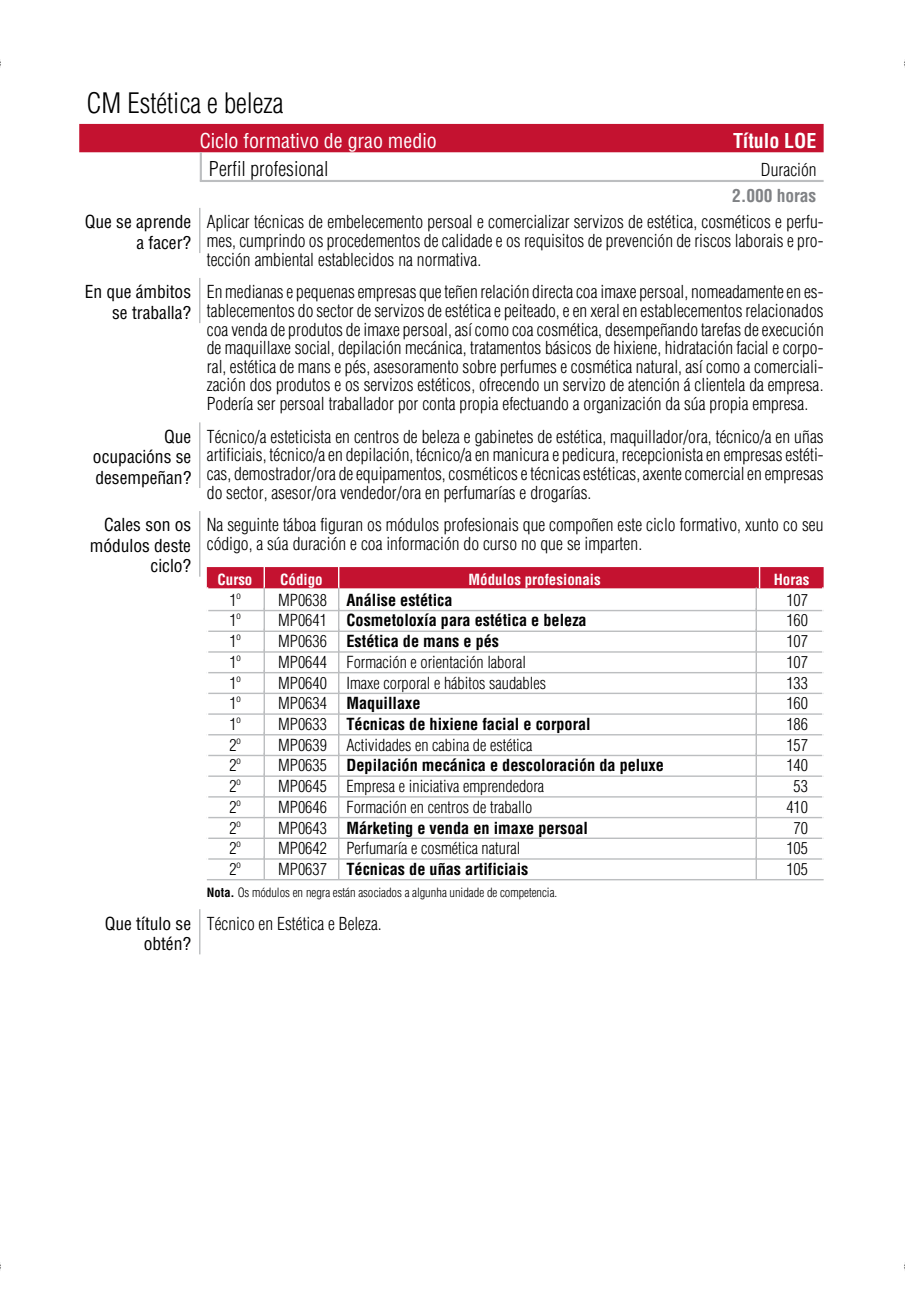
<style>
.page{position:relative;width:905px;height:1309px;background:#fff}
.page>*{position:absolute;margin:0;border:0;box-sizing:border-box;transform-origin:0 0}
.t1{font:300 condensed 27.5px "Helvetica";color:#000}
.t2{font:condensed 20px "Helvetica";letter-spacing:-.005em;color:#fff}
.t3{font:300 condensed 20px "Helvetica";letter-spacing:.005em;color:#000}
.t4{font:700 condensed 20px "Helvetica";letter-spacing:-.005em;color:#fff}
.t5{font:300 condensed 17.5px/18.5px "Helvetica";color:#000;text-align:justify}
.t6{font:condensed 17.5px/20.5px "Helvetica";color:#000;text-align:right}
.t7{font:700 condensed 17.5px "Helvetica";letter-spacing:-.005em;color:#808285}
.t8{font:300 condensed 16.25px "Helvetica";color:#000}
.t9{font:700 condensed 16.25px "Helvetica";color:#000}
.t10{font:700 condensed 15px "Helvetica";color:#fff}
.t11{font:300 condensed 12.5px "Helvetica";letter-spacing:-.005em;color:#000}
.s1{font-weight:300}
.s2{font-weight:700}
</style>
<div class="page">
<div style="left:79px;top:124px;width:744px;height:28px;background:#c41230"></div>
<hr style="left:200px;top:152px;width:2px;height:28px;background:#bcbec0">
<hr style="left:200px;top:180px;width:623px;height:2px;background:#bcbec0">
<hr style="left:199px;top:208px;width:1px;height:45px;background:#bcbec0">
<hr style="left:199px;top:278px;width:1px;height:45px;background:#bcbec0">
<hr style="left:199px;top:422px;width:1px;height:66px;background:#bcbec0">
<hr style="left:199px;top:511px;width:1px;height:65px;background:#bcbec0">
<div style="left:207px;top:567px;width:616px;height:21px;background:#c41230"></div>
<hr style="left:263px;top:564px;width:2px;height:24px;background:#fff">
<svg style="left:759px;top:567px;width:1px;height:21px"></svg>
<hr style="left:207px;top:610px;width:616px;height:1px;background:#bcbec0">
<hr style="left:263px;top:587px;width:2px;height:23px;background:#bcbec0">
<hr style="left:755px;top:587px;width:2px;height:23px;background:#bcbec0">
<hr style="left:207px;top:630px;width:616px;height:2px;background:#bcbec0">
<hr style="left:263px;top:608px;width:2px;height:22px;background:#bcbec0">
<hr style="left:755px;top:608px;width:2px;height:22px;background:#bcbec0">
<hr style="left:207px;top:651px;width:616px;height:1px;background:#bcbec0">
<hr style="left:263px;top:628px;width:2px;height:23px;background:#bcbec0">
<hr style="left:755px;top:629px;width:2px;height:22px;background:#bcbec0">
<hr style="left:207px;top:672px;width:616px;height:1px;background:#bcbec0">
<hr style="left:263px;top:649px;width:2px;height:23px;background:#bcbec0">
<hr style="left:755px;top:650px;width:2px;height:22px;background:#bcbec0">
<hr style="left:207px;top:692px;width:616px;height:2px;background:#bcbec0">
<hr style="left:263px;top:670px;width:2px;height:22px;background:#bcbec0">
<hr style="left:755px;top:670px;width:2px;height:22px;background:#bcbec0">
<hr style="left:207px;top:713px;width:616px;height:1px;background:#bcbec0">
<hr style="left:263px;top:690px;width:2px;height:23px;background:#bcbec0">
<hr style="left:755px;top:691px;width:2px;height:22px;background:#bcbec0">
<hr style="left:207px;top:734px;width:616px;height:1px;background:#bcbec0">
<hr style="left:263px;top:711px;width:2px;height:23px;background:#bcbec0">
<hr style="left:755px;top:711px;width:2px;height:23px;background:#bcbec0">
<hr style="left:207px;top:754px;width:616px;height:2px;background:#bcbec0">
<hr style="left:263px;top:732px;width:2px;height:22px;background:#bcbec0">
<hr style="left:755px;top:733px;width:2px;height:21px;background:#bcbec0">
<hr style="left:207px;top:775px;width:616px;height:2px;background:#bcbec0">
<hr style="left:263px;top:753px;width:2px;height:22px;background:#bcbec0">
<hr style="left:755px;top:753px;width:2px;height:22px;background:#bcbec0">
<hr style="left:207px;top:796px;width:616px;height:1px;background:#bcbec0">
<hr style="left:263px;top:773px;width:2px;height:23px;background:#bcbec0">
<hr style="left:755px;top:774px;width:2px;height:22px;background:#bcbec0">
<hr style="left:207px;top:817px;width:616px;height:1px;background:#bcbec0">
<hr style="left:263px;top:794px;width:2px;height:23px;background:#bcbec0">
<hr style="left:755px;top:795px;width:2px;height:22px;background:#bcbec0">
<hr style="left:207px;top:837px;width:616px;height:2px;background:#bcbec0">
<hr style="left:263px;top:815px;width:2px;height:22px;background:#bcbec0">
<hr style="left:755px;top:815px;width:2px;height:22px;background:#bcbec0">
<hr style="left:207px;top:858px;width:616px;height:1px;background:#bcbec0">
<hr style="left:263px;top:835px;width:2px;height:23px;background:#bcbec0">
<hr style="left:755px;top:836px;width:2px;height:22px;background:#bcbec0">
<hr style="left:207px;top:879px;width:616px;height:1px;background:#bcbec0">
<svg style="left:207px;top:587px;width:1px;height:272px"></svg>
<hr style="left:263px;top:856px;width:2px;height:23px;background:#bcbec0">
<svg style="left:338px;top:567px;width:1px;height:312px"></svg>
<hr style="left:755px;top:856px;width:2px;height:23px;background:#bcbec0">
<svg style="left:822px;top:587px;width:1px;height:273px"></svg>
<hr style="left:199px;top:909px;width:1px;height:45px;background:#bcbec0">
<h1 class="t1" style="left:86px;top:93px;width:199px">CM Estética e beleza</h1>
<p class="t2" style="left:200px;top:133px;width:238px">Ciclo formativo de grao medio</p>
<p class="t4" style="left:733px;top:133px;width:85px">Título LOE</p>
<p class="t3" style="left:209px;top:161px;width:121px">Perfil profesional</p>
<p class="t5" style="left:761px;top:162px;width:57px">Duración</p>
<p class="t7" style="left:732px;top:188px;width:86px">2.000 horas</p>
<p class="t6" style="left:85px;top:214px;width:108px">Que se aprende a facer?</p>
<p class="t5" style="left:207px;top:215px;width:618px">Apli car téc ni cas de em be le ce men to per soal e co mer cia li zar ser vi zos de esté ti ca, cos mé ti cos e per fu - mes, cum prin do os pro ce de men tos de ca li da de e os re qui si tos de pre ven ción de ris cos la bo rais e pro - tec ción am bien tal es ta ble ci dos na nor ma ti va.</p>
<p class="t6" style="left:85px;top:284px;width:108px">En que ámbitos se traballa?</p>
<p class="t5" style="left:207px;top:285px;width:618px">En me dia nas e pe que nas em pre sas que te ñen re la ción di rec ta coa ima xe per soal, no mea da men te en es - ta ble ce men tos do sec tor de ser vi zos de esté ti ca e pei tea do, e en xe ral en es ta ble ce men tos re la cio na dos coa ven da de pro du tos de ima xe per soal, así como coa cos mé ti ca, de sem pe ñan do ta re fas de exe cu ción de ma qui lla xe so cial, de pi la ción me cá ni ca, tra ta men tos bá si cos de hi xie ne, hi dra ta ción fa cial e cor po - ral, esté ti ca de mans e pés, ase so ra men to so bre per fu mes e cos mé ti ca na tu ral, así como a co mer cia li - za ción dos pro du tos e os ser vi zos es té ti cos, ofre cen do un ser vi zo de aten ción á clien te la da em pre sa.<br>Po de ría ser per soal tra ba lla dor por con ta pro pia efec tuan do a or ga ni za ción da súa pro pia em pre sa.</p>
<p class="t6" style="left:93px;top:428px;width:100px;text-align:justify;text-indent:71px">Que ocupacións se desempeñan?</p>
<p class="t5" style="left:207px;top:429px;width:618px">Téc ni co/a es te ti cis ta en cen tros de be le za e ga bi ne tes de esté ti ca, ma qui lla dor/ora, téc ni co/a en uñas ar ti fi ciais, téc ni co/a en de pi la ción, téc ni co/a en ma ni cu ra e pe di cu ra, re cep cio nis ta en em pre sas es té ti - cas, de mos tra dor/ora de equi pa men tos, cos mé ti cos e téc ni cas es té ti cas, axen te co mer cial en em pre sas do sec tor, ase sor/ora ven de dor/ora en per fu ma rías e dro ga rías.</p>
<p class="t6" style="left:90px;top:517px;width:103px">Cales son os módulos deste ciclo?</p>
<p class="t5" style="left:207px;top:518px;width:618px">Na seguinte táboa figuran os módulos profesionais que compoñen este ciclo formativo, xunto co seu código, a súa duración e coa información do curso no que se imparten.</p>
<p class="t10" style="left:217px;top:573px;width:36px">Curso</p>
<p class="t10" style="left:280px;top:573px;width:44px">Código</p>
<p class="t10" style="left:468px;top:573px;width:134px">Módulos profesionais</p>
<p class="t10" style="left:773px;top:573px;width:37px">Horas</p>
<p class="t8" style="left:229px;top:593px;width:13px">1º</p>
<p class="t9" style="left:278px;top:593px;width:176px"><span class="s1">MP0638</span> Análise estética</p>
<p class="t8" style="left:786px;top:593px;width:23px">107</p>
<p class="t8" style="left:229px;top:614px;width:13px">1º</p>
<p class="t9" style="left:278px;top:614px;width:310px"><span class="s1">MP0641</span> Cosmetoloxía para estética e beleza</p>
<p class="t8" style="left:786px;top:614px;width:23px">160</p>
<p class="t8" style="left:229px;top:635px;width:13px">1º</p>
<p class="t9" style="left:278px;top:635px;width:222px"><span class="s1">MP0636</span> Estética de mans e pés</p>
<p class="t8" style="left:786px;top:635px;width:23px">107</p>
<p class="t8" style="left:229px;top:655px;width:13px">1º</p>
<p class="t8" style="left:278px;top:655px;width:249px">MP0644 Formación e orientación laboral</p>
<p class="t8" style="left:786px;top:655px;width:23px">107</p>
<p class="t8" style="left:229px;top:676px;width:13px">1º</p>
<p class="t8" style="left:278px;top:676px;width:269px">MP0640 Imaxe corporal e hábitos saudables</p>
<p class="t8" style="left:786px;top:676px;width:23px">133</p>
<p class="t8" style="left:229px;top:697px;width:13px">1º</p>
<p class="t9" style="left:278px;top:697px;width:144px"><span class="s1">MP0634</span> Maquillaxe</p>
<p class="t8" style="left:786px;top:697px;width:23px">160</p>
<p class="t8" style="left:229px;top:718px;width:13px">1º</p>
<p class="t9" style="left:278px;top:718px;width:314px"><span class="s1">MP0633</span> Técnicas de hixiene facial e corporal</p>
<p class="t8" style="left:786px;top:718px;width:23px">186</p>
<p class="t8" style="left:229px;top:738px;width:13px">2º</p>
<p class="t8" style="left:278px;top:738px;width:256px">MP0639 Actividades en cabina de estética</p>
<p class="t8" style="left:786px;top:738px;width:23px">157</p>
<p class="t8" style="left:229px;top:759px;width:13px">2º</p>
<p class="t9" style="left:278px;top:759px;width:387px"><span class="s1">MP0635</span> Depilación mecánica e descoloración da peluxe</p>
<p class="t8" style="left:786px;top:759px;width:23px">140</p>
<p class="t8" style="left:229px;top:780px;width:13px">2º</p>
<p class="t8" style="left:278px;top:780px;width:268px">MP0645 Empresa e iniciativa emprendedora</p>
<p class="t8" style="left:793px;top:780px;width:16px">53</p>
<p class="t8" style="left:229px;top:800px;width:13px">2º</p>
<p class="t8" style="left:278px;top:800px;width:256px">MP0646 Formación en centros de traballo</p>
<p class="t8" style="left:786px;top:800px;width:23px">410</p>
<p class="t8" style="left:229px;top:821px;width:13px">2º</p>
<p class="t9" style="left:278px;top:821px;width:311px"><span class="s1">MP0643</span> Márketing e venda en imaxe persoal</p>
<p class="t8" style="left:793px;top:821px;width:16px">70</p>
<p class="t8" style="left:229px;top:842px;width:13px">2º</p>
<p class="t8" style="left:278px;top:842px;width:244px">MP0642 Perfumaría e cosmética natural</p>
<p class="t8" style="left:786px;top:842px;width:23px">105</p>
<p class="t8" style="left:229px;top:862px;width:13px">2º</p>
<p class="t9" style="left:278px;top:862px;width:252px"><span class="s1">MP0637</span> Técnicas de uñas artificiais</p>
<p class="t8" style="left:786px;top:862px;width:23px">105</p>
<p class="t11" style="left:207px;top:887px;width:352px"><span class="s2">Nota.</span> Os módulos en negra están asociados a algunha unidade de competencia.</p>
<p class="t6" style="left:105px;top:915px;width:88px">Que título se obtén?</p>
<p class="t5" style="left:207px;top:916px;width:176px">Técnico en Estética e Beleza.</p>
</div>
